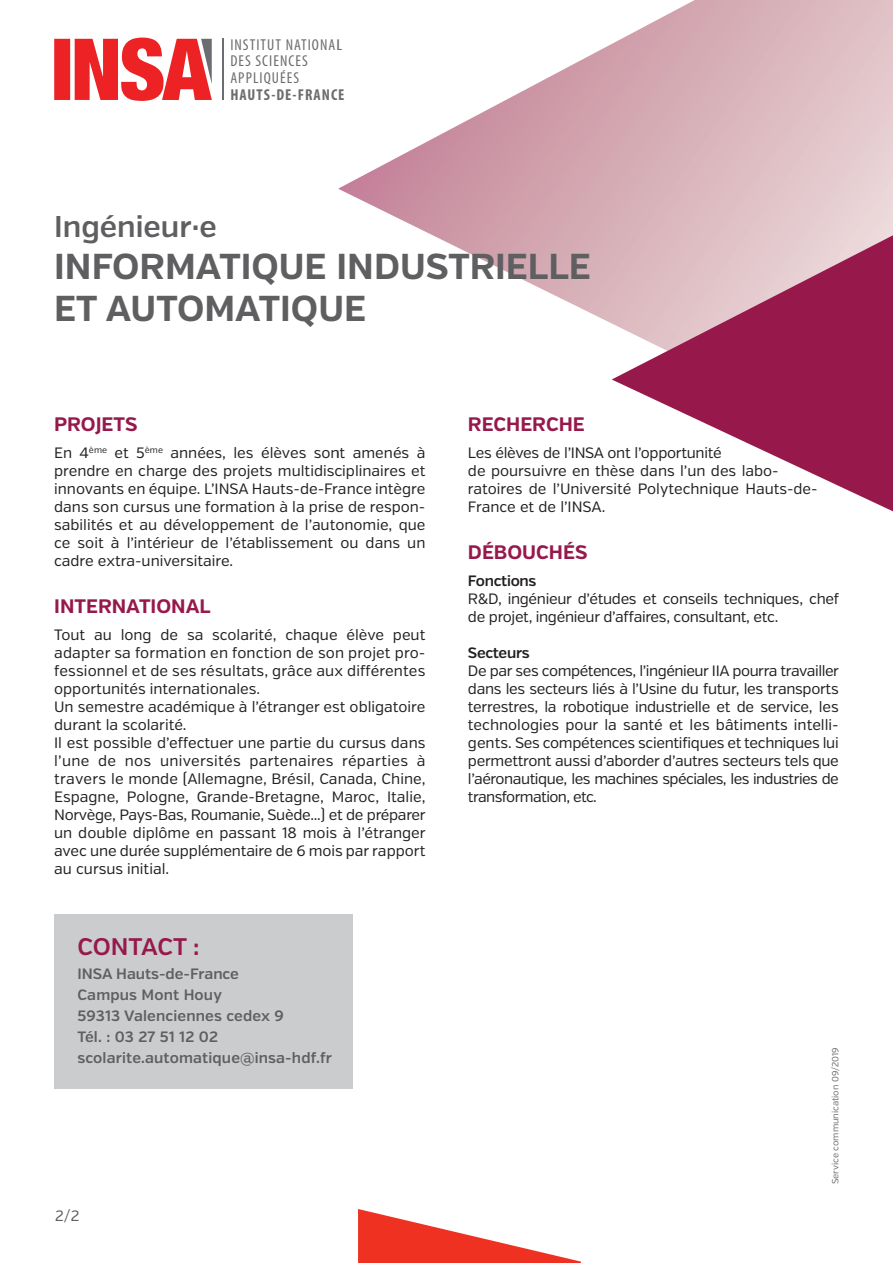
<style>
.page{position:relative;width:893px;height:1263px;background:#fff}
.page>*{position:absolute;margin:0;border:0;box-sizing:border-box;transform-origin:0 0}
.t1{font:700 36px "Verb";color:#5f5f62}
.t2{font:600 30px "Verb";color:#5f5f62}
.t3{font:600 24px "Verb";letter-spacing:-.005em;color:#97194c}
.t4{font:700 19.5px "Verb";color:#97194c}
.t5{font:condensed 15.9px/16.8px "Myriad Pro";letter-spacing:.065em;color:#6c6d70}
.t6{font:15px/18px "Verb";letter-spacing:-.005em;color:#231f20;text-align:justify}
.t7{font:600 15px "Verb";letter-spacing:.01em;color:#5f5f62}
.t8{font:600 15px "Verb";letter-spacing:-.02em;color:#231f20}
.t9{font:15px "Verb";color:#5f5f62}
.t10{font:9px "Verb";color:#6c6d70}
.s1{font-weight:700}
</style>
<div class="page">
<div style="left:54px;top:914px;width:299px;height:175px;background:#cbccce"></div>
<svg style="left:54px;top:38px;width:158px;height:63px"></svg>
<hr style="left:223px;top:39px;width:1px;height:61px;background:#6c6d70">
<svg style="left:358px;top:1209px;width:223px;height:54px"></svg>
<svg style="left:338px;top:0;width:555px;height:324px"></svg>
<svg style="left:612px;top:235px;width:281px;height:276px"></svg>
<p class="t5" style="left:230px;top:36px;width:116px">INSTITUT NATIONAL<br>DES SCIENCES<br>APPLIQUÉES<br><span class="s1">HAUTS-DE-FRANCE</span></p>
<p class="t2" style="left:54px;top:209px;width:164px">Ingénieur.e</p>
<p class="t1" style="left:54px;top:245px;width:538px">INFORMATIQUE INDUSTRIELLE</p>
<p class="t1" style="left:54px;top:287px;width:313px">ET AUTOMATIQUE</p>
<p class="t4" style="left:54px;top:413px;width:85px">PROJETS</p>
<p class="t6" style="left:54px;top:444px;width:373px">En 4<sup>ème</sup> et 5<sup>ème</sup> années, les élèves sont amenés à prendre en charge des projets multidisciplinaires et innovants en équipe. L’INSA Hauts-de-France intègre dans son cursus une formation à la prise de respon&shy;sabilités et au développement de l’autonomie, que ce soit à l’intérieur de l’établissement ou dans un cadre extra-universitaire.</p>
<p class="t4" style="left:54px;top:594px;width:158px">INTERNATIONAL</p>
<p class="t6" style="left:54px;top:626px;width:373px">Tout au long de sa scolarité, chaque élève peut adapter sa formation en fonction de son projet pro&shy;fessionnel et de ses résultats, grâce aux différentes opportunités internationales.</p>
<p class="t6" style="left:54px;top:698px;width:373px">Un semestre académique à l’étranger est obligatoire durant la scolarité.</p>
<p class="t6" style="left:54px;top:734px;width:373px">Il est possible d’effectuer une partie du cursus dans l’une de nos universités partenaires réparties à travers le monde (Allemagne, Brésil, Canada, Chine, Espagne, Pologne, Grande-Bretagne, Maroc, Italie, Norvège, Pays-Bas, Roumanie, Suède...) et de préparer un double diplôme en passant 18 mois à l’étranger avec une durée supplémentaire de 6 mois par rapport au cursus initial.</p>
<p class="t3" style="left:77px;top:932px;width:124px">CONTACT :</p>
<p class="t7" style="left:77px;top:964px;width:163px">INSA Hauts-de-France</p>
<p class="t7" style="left:77px;top:985px;width:146px">Campus Mont Houy</p>
<p class="t7" style="left:77px;top:1006px;width:208px">59313 Valenciennes cedex 9</p>
<p class="t7" style="left:77px;top:1027px;width:142px">Tél. : 03 27 51 12 02</p>
<p class="t7" style="left:77px;top:1048px;width:256px">scolarite.automatique@insa-hdf.fr</p>
<p class="t9" style="left:55px;top:1207px;width:26px">2/2</p>
<p class="t4" style="left:468px;top:413px;width:118px">RECHERCHE</p>
<p class="t6" style="left:468px;top:444px;width:351px;text-align:left">Les élèves de l’INSA ont l’opportunité<br>de poursuivre en thèse dans l’un des labo&shy;ratoires de l’Université Polytechnique Hauts-de-France et de l’INSA.</p>
<p class="t4" style="left:468px;top:540px;width:121px">DÉBOUCHÉS</p>
<p class="t8" style="left:468px;top:572px;width:70px">Fonctions</p>
<p class="t6" style="left:468px;top:590px;width:373px">R&amp;D, ingénieur d’études et conseils techniques, chef de projet, ingénieur d’affaires, consultant, etc.</p>
<p class="t8" style="left:468px;top:644px;width:63px">Secteurs</p>
<p class="t6" style="left:468px;top:662px;width:373px">De par ses compétences, l’ingénieur IIA pourra travailler dans les secteurs liés à l’Usine du futur, les transports terrestres, la robotique industrielle et de service, les technologies pour la santé et les bâtiments intelli&shy;gents. Ses compétences scientifiques et techniques lui permettront aussi d’aborder d’autres secteurs tels que l’aéronautique, les machines spéciales, les industries de transformation, etc.</p>
<p class="t10" style="left:830px;top:1184px;width:139px;rotate:-90deg">Service communication 09/2019</p>
</div>
